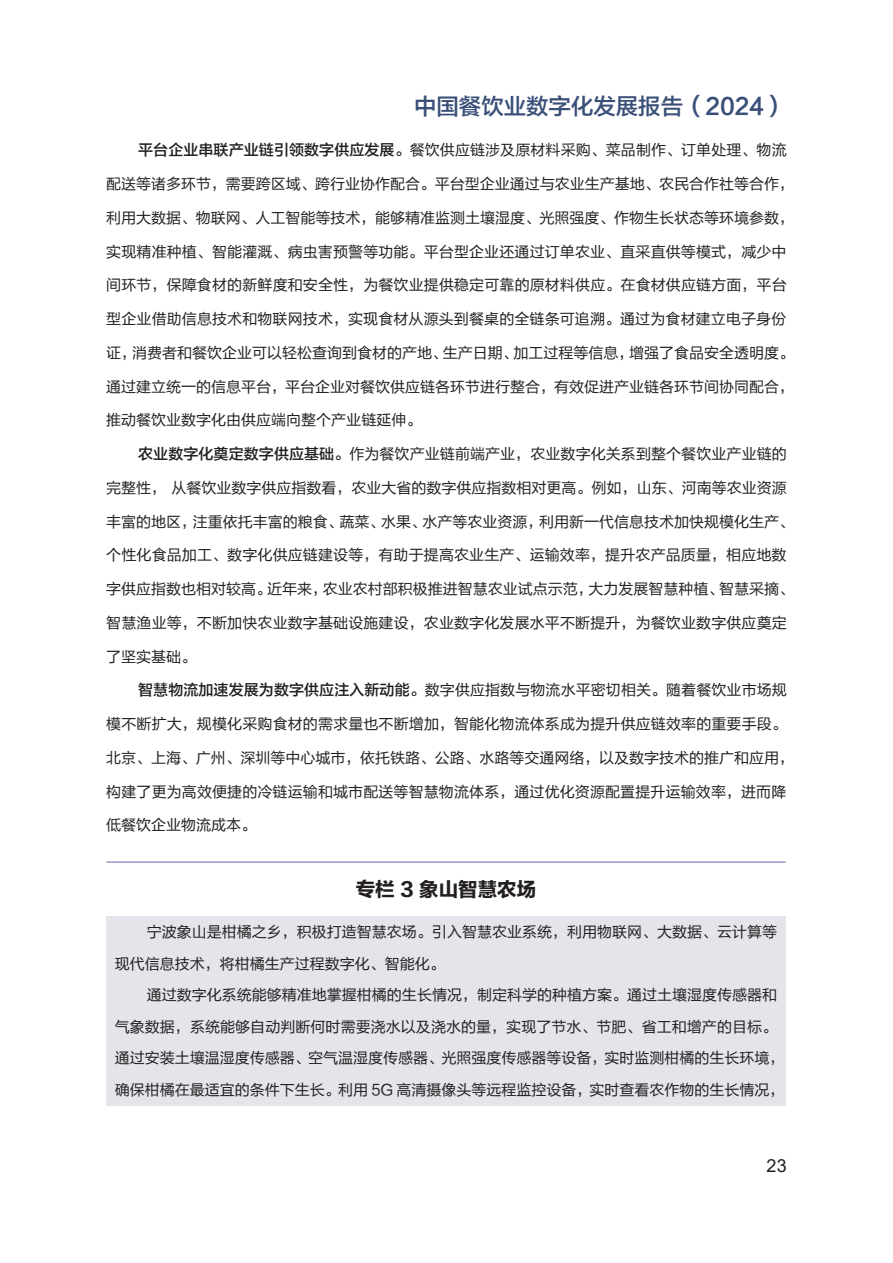
<style>
.page{position:relative;width:893px;height:1263px;background:#fff}
.page>*{position:absolute;margin:0;border:0;box-sizing:border-box;transform-origin:0 0}
.t1{font:22.35px "FZLTZHK GBK1 0";color:#3a4f78}
.t2{font:19.5px "FZLTDHK GBK1 0";color:#231f20}
.t3{font:18px "Arial";color:#231f20}
.t4{font:15px/31.5px "FZLTHJW GB1 0";color:#231f20}
.s1{font-family:"FZLTZHK GBK1 0"}
</style>
<div class="page">
<div style="left:106px;top:916px;width:680px;height:189px;background:#e4e4ea"></div>
<hr style="left:106px;top:862px;width:680px;height:1px;background:#6c5fa9">
<h1 class="t1" style="left:414px;top:94px;width:374px">中国餐饮业数字化发展报告（2024）</h1>
<p class="t4" style="left:138px;top:135px;width:650px"><span class="s1">平台企业串联产业链引领数字供应发展。</span>餐饮供应链涉及原材料采购、菜品制作、订单处理、物流</p>
<p class="t4" style="left:106px;top:168px;width:689px">配送等诸多环节，需要跨区域、跨行业协作配合。平台型企业通过与农业生产基地、农民合作社等合作，</p>
<p class="t4" style="left:106px;top:202px;width:689px">利用大数据、物联网、人工智能等技术，能够精准监测土壤湿度、光照强度、作物生长状态等环境参数，</p>
<p class="t4" style="left:106px;top:236px;width:682px">实现精准种植、智能灌溉、病虫害预警等功能。平台型企业还通过订单农业、直采直供等模式，减少中</p>
<p class="t4" style="left:106px;top:270px;width:682px">间环节，保障食材的新鲜度和安全性，为餐饮业提供稳定可靠的原材料供应。在食材供应链方面，平台</p>
<p class="t4" style="left:106px;top:303px;width:682px">型企业借助信息技术和物联网技术，实现食材从源头到餐桌的全链条可追溯。通过为食材建立电子身份</p>
<p class="t4" style="left:106px;top:337px;width:689px">证，消费者和餐饮企业可以轻松查询到食材的产地、生产日期、加工过程等信息，增强了食品安全透明度。</p>
<p class="t4" style="left:106px;top:371px;width:689px">通过建立统一的信息平台，平台企业对餐饮供应链各环节进行整合，有效促进产业链各环节间协同配合，</p>
<p class="t4" style="left:106px;top:405px;width:316px">推动餐饮业数字化由供应端向整个产业链延伸。</p>
<p class="t4" style="left:138px;top:438px;width:650px"><span class="s1">农业数字化奠定数字供应基础。</span>作为餐饮产业链前端产业，农业数字化关系到整个餐饮业产业链的</p>
<p class="t4" style="left:106px;top:472px;width:682px">完整性，从餐饮业数字供应指数看，农业大省的数字供应指数相对更高。例如，山东、河南等农业资源</p>
<p class="t4" style="left:106px;top:506px;width:689px">丰富的地区，注重依托丰富的粮食、蔬菜、水果、水产等农业资源，利用新一代信息技术加快规模化生产、</p>
<p class="t4" style="left:106px;top:540px;width:682px">个性化食品加工、数字化供应链建设等，有助于提高农业生产、运输效率，提升农产品质量，相应地数</p>
<p class="t4" style="left:106px;top:573px;width:689px">字供应指数也相对较高。近年来，农业农村部积极推进智慧农业试点示范，大力发展智慧种植、智慧采摘、</p>
<p class="t4" style="left:106px;top:607px;width:682px">智慧渔业等，不断加快农业数字基础设施建设，农业数字化发展水平不断提升，为餐饮业数字供应奠定</p>
<p class="t4" style="left:106px;top:641px;width:91px">了坚实基础。</p>
<p class="t4" style="left:138px;top:675px;width:650px"><span class="s1">智慧物流加速发展为数字供应注入新动能。</span>数字供应指数与物流水平密切相关。随着餐饮业市场规</p>
<p class="t4" style="left:106px;top:708px;width:682px">模不断扩大，规模化采购食材的需求量也不断增加，智能化物流体系成为提升供应链效率的重要手段。</p>
<p class="t4" style="left:106px;top:742px;width:689px">北京、上海、广州、深圳等中心城市，依托铁路、公路、水路等交通网络，以及数字技术的推广和应用，</p>
<p class="t4" style="left:106px;top:776px;width:682px">构建了更为高效便捷的冷链运输和城市配送等智慧物流体系，通过优化资源配置提升运输效率，进而降</p>
<p class="t4" style="left:106px;top:810px;width:151px">低餐饮企业物流成本。</p>
<h2 class="t2" style="left:356px;top:879px;width:182px">专栏 3 象山智慧农场</h2>
<p class="t4" style="left:115px;top:917px;width:664px;text-indent:32px">宁波象山是柑橘之乡，积极打造智慧农场。引入智慧农业系统，利用物联网、大数据、云计算等现代信息技术，将柑橘生产过程数字化、智能化。</p>
<p class="t4" style="left:115px;top:980px;width:671px;text-indent:32px">通过数字化系统能够精准地掌握柑橘的生长情况，制定科学的种植方案。通过土壤湿度传感器和气象数据，系统能够自动判断何时需要浇水以及浇水的量，实现了节水、节肥、省工和增产的目标。通过安装土壤温湿度传感器、空气温湿度传感器、光照强度传感器等设备，实时监测柑橘的生长环境，确保柑橘在最适宜的条件下生长。利用 5G 高清摄像头等远程监控设备，实时查看农作物的生长情况，</p>
<p class="t3" style="left:767px;top:1153px;width:22px">23</p>
</div>
